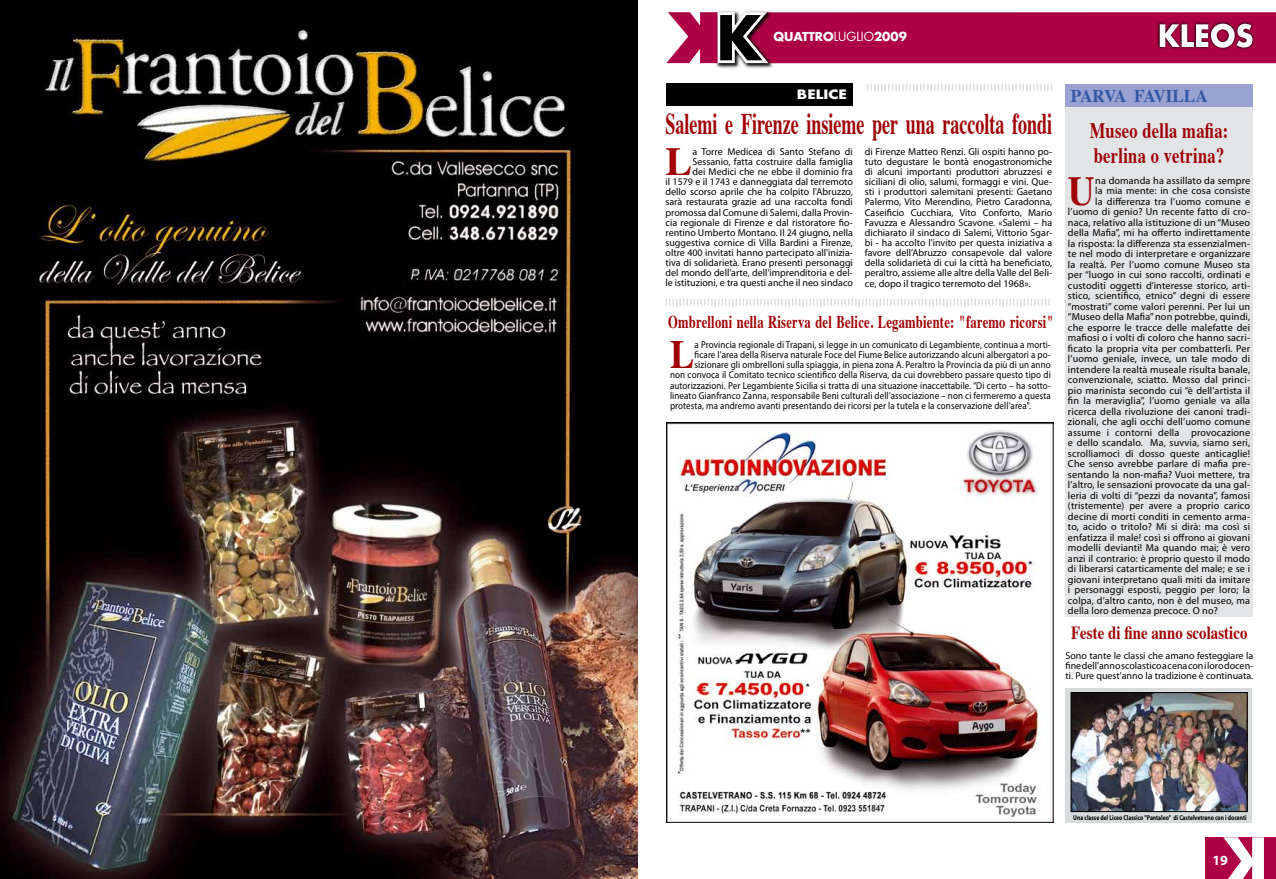
<style>
.page{position:relative;width:1276px;height:879px;background:#fff}
.page>*{position:absolute;margin:0;border:0;box-sizing:border-box;transform-origin:0 0}
.t1{font:700 41.3px "Times";color:#9f0004;scale:.9 1}
.t2{font:700 40.2px "Times";color:#9f0004;scale:.9 1}
.t3{font:700 39.9px "Times";color:#9f0004}
.t4{font:700 30px "Times";color:#9f0004;scale:.6 1}
.t5{font:700 22px/25px "Times";letter-spacing:.02em;color:#9f0004;scale:.75 1}
.t6{font:700 18.5px "Times";letter-spacing:.005em;color:#9f0004;scale:.8 1}
.t7{font:700 18px "Times";letter-spacing:.02em;color:#9f0004;scale:.7 1}
.t8{font:700 18px "Times";letter-spacing:-.02em;color:#3457a5;scale:.95 1}
.t9{font:700 14px "Myriad Pro";color:#fff}
.t10{font:700 12.6px "Futura";color:#fff;scale:1.22 1}
.t11{font:700 12px "Futura";color:#fff}
.t12{font:10.2px "Myriad Pro";letter-spacing:.01em;color:#000}
.t13{font:10px/10.1px "Myriad Pro";color:#000;text-align:justify}
.t14{font:10px "Myriad Pro";color:#000;scale:.9 1}
.t15{font:700 7px "Myriad Pro";color:#000;scale:.8 1}
.s1{font-weight:400;font-size:12.2px}
.s2{font-size:10.2px}
</style>
<div class="page">
<img style="left:714px;top:11px;width:61px;height:58px">
<div style="left:1205px;top:837px;width:71px;height:42px;background:#ad0045"></div>
<svg style="left:1223px;top:837px;width:41px;height:42px"></svg>
<svg style="left:666px;top:12px;width:610px;height:51px;background:#aa1752"></svg>
<div style="left:666px;top:84px;width:187px;height:22px;background:#000"></div>
<svg style="left:867px;top:84px;width:185px;height:7px"></svg>
<img style="left:666px;top:422px;width:387px;height:400px">
<svg style="left:665px;top:299px;width:384px;height:7px"></svg>
<div style="left:1065px;top:107px;width:188px;height:509px;background:#e3e4e6"></div>
<div style="left:1065px;top:84px;width:188px;height:23px;background:#99a2d1"></div>
<img style="left:0;top:0;width:638px;height:879px">
<div style="left:1065px;top:688px;width:187px;height:134px;background:#d8dbdc"></div>
<img style="left:1072px;top:694px;width:173px;height:116px">
<div style="left:1070px;top:692px;width:177px;height:120px;border:1px solid #000"></div>
<p class="t11" style="left:773px;top:28px;width:135px">QUATTRO<span class="s1">LUGLIO</span>2009</p>
<p class="t10" style="left:797px;top:86px;width:43px">BELICE</p>
<h3 class="t4" style="left:665px;top:95px;width:646px">Salemi e Firenze insieme per una raccolta fondi</h3>
<h3 class="t3" style="left:665px;top:123px;width:28px">L</h3>
<p class="t13" style="left:665px;top:146px;width:189px;text-align:right">a Torre Medicea di Santo Stefano di Sessanio, fatta costruire dalla famiglia<br>dei Medici che ne ebbe il dominio fra<br>il 1579 e il 1743 e danneggiata dal terremoto dello scorso aprile che ha colpito l'Abruzzo, sarà restaurata grazie ad una raccolta fondi promossa dal Comune di Salemi, dalla Provin&shy;cia regionale di Firenze e dal ristoratore fio&shy;rentino Umberto Montano. Il 24 giugno, nella suggestiva cornice di Villa Bardini a Firenze, oltre 400 invitati hanno partecipato all'inizia&shy;tiva di solidarietà. Erano presenti personaggi del mondo dell'arte, dell'imprenditoria e del&shy;le istituzioni, e tra questi anche il neo sindaco</p>
<p class="t13" style="left:865px;top:146px;width:189px">di Firenze Matteo Renzi. Gli ospiti hanno po&shy;tuto degustare le bontà enogastronomiche di alcuni importanti produttori abruzzesi e siciliani di olio, salumi, formaggi e vini. Que&shy;sti i produttori salemitani presenti: Gaetano Palermo, Vito Merendino, Pietro Caradonna, Caseificio Cucchiara, Vito Conforto, Mario Favuzza e Alessandro Scavone. «Salemi – ha dichiarato il sindaco di Salemi, Vittorio Sgar&shy;bi - ha accolto l'invito per questa iniziativa a favore dell’Abruzzo consapevole dal valore della solidarietà di cui la città ha beneficiato, peraltro, assieme alle altre della Valle del Be<span class="s2">li-</span></p>
<p class="t12" style="left:865px;top:277px;width:167px">ce, dopo il tragico terremoto del 1968».</p>
<h3 class="t7" style="left:668px;top:305px;width:552px">Ombrelloni nella Riserva del Belice. Legambiente: "faremo ricorsi"</h3>
<h2 class="t2" style="left:670px;top:316px;width:28px">L</h2>
<p class="t14" style="left:694px;top:338px;width:397px">a Provincia regionale di Trapani, si legge in un comunicato di Legambiente, continua a morti-</p>
<p class="t14" style="left:694px;top:348px;width:397px">ficare l’area della Riserva naturale Foce del Fiume Belice autorizzando alcuni albergatori a po-</p>
<p class="t14" style="left:694px;top:359px;width:397px">sizionare gli ombrelloni sulla spiaggia, in piena zona A. Peraltro la Provincia da più di un anno</p>
<p class="t14" style="left:670px;top:369px;width:424px">non convoca il Comitato tecnico scientifico della Riserva, da cui dovrebbero passare questo tipo di</p>
<p class="t14" style="left:670px;top:379px;width:424px">autorizzazioni. Per Legambiente Sicilia si tratta di una situazione inaccettabile. “Di certo – ha sotto-</p>
<p class="t14" style="left:670px;top:389px;width:424px">lineato Gianfranco Zanna, responsabile Beni culturali dell’associazione – non ci fermeremo a questa</p>
<p class="t14" style="left:670px;top:399px;width:402px">protesta, ma andremo avanti presentando dei ricorsi per la tutela e la conservazione dell’area".</p>
<h3 class="t8" style="left:1070px;top:79px;width:146px">PARVA FAVILLA</h3>
<h3 class="t5" style="left:1089px;top:115px;width:186px">Museo della mafia: berlina o vetrina?</h3>
<h1 class="t1" style="left:1068px;top:151px;width:31px">U</h1>
<p class="t12" style="left:1095px;top:174px;width:156px">na domanda ha assillato da sempre</p>
<p class="t12" style="left:1095px;top:184px;width:156px">la mia mente: in che cosa consiste</p>
<p class="t12" style="left:1095px;top:195px;width:156px">la differenza tra l’uomo comune e</p>
<p class="t12" style="left:1068px;top:205px;width:184px">l’uomo di genio? Un recente fatto di cro-</p>
<p class="t12" style="left:1068px;top:216px;width:184px">naca, relativo alla istituzione di un “Museo</p>
<p class="t12" style="left:1068px;top:226px;width:184px">della Mafia”, mi ha offerto indirettamente</p>
<p class="t12" style="left:1068px;top:237px;width:184px">la risposta: la differenza sta essenzialmen-</p>
<p class="t12" style="left:1068px;top:247px;width:184px">te nel modo di interpretare e organizzare</p>
<p class="t12" style="left:1068px;top:258px;width:184px">la realtà. Per l’uomo comune Museo sta</p>
<p class="t12" style="left:1068px;top:268px;width:184px">per “luogo in cui sono raccolti, ordinati e</p>
<p class="t12" style="left:1068px;top:279px;width:184px">custoditi oggetti d’interesse storico, arti-</p>
<p class="t12" style="left:1068px;top:289px;width:184px">stico, scientifico, etnico” degni di essere</p>
<p class="t12" style="left:1068px;top:300px;width:184px">“mostrati” come valori perenni. Per lui un</p>
<p class="t12" style="left:1068px;top:310px;width:184px">“Museo della Mafia” non potrebbe, quindi,</p>
<p class="t12" style="left:1068px;top:321px;width:184px">che esporre le tracce delle malefatte dei</p>
<p class="t12" style="left:1068px;top:331px;width:184px">mafiosi o i volti di coloro che hanno sacri-</p>
<p class="t12" style="left:1068px;top:342px;width:184px">ficato la propria vita per combatterli. Per</p>
<p class="t12" style="left:1068px;top:352px;width:184px">l’uomo geniale, invece, un tale modo di</p>
<p class="t12" style="left:1068px;top:363px;width:184px">intendere la realtà museale risulta banale,</p>
<p class="t12" style="left:1068px;top:373px;width:184px">convenzionale, sciatto. Mosso dal princi-</p>
<p class="t12" style="left:1068px;top:384px;width:184px">pio marinista secondo cui “è dell’artista il</p>
<p class="t12" style="left:1068px;top:394px;width:184px">fin la meraviglia”, l’uomo geniale va alla</p>
<p class="t12" style="left:1068px;top:405px;width:184px">ricerca della rivoluzione dei canoni tradi-</p>
<p class="t12" style="left:1068px;top:415px;width:184px">zionali, che agli occhi dell’uomo comune</p>
<p class="t12" style="left:1068px;top:426px;width:184px">assume i contorni della provocazione</p>
<p class="t12" style="left:1068px;top:436px;width:184px">e dello scandalo. Ma, suvvia, siamo seri,</p>
<p class="t12" style="left:1068px;top:447px;width:184px">scrolliamoci di dosso queste anticaglie!</p>
<p class="t12" style="left:1068px;top:457px;width:184px">Che senso avrebbe parlare di mafia pre-</p>
<p class="t12" style="left:1068px;top:468px;width:184px">sentando la non-mafia? Vuoi mettere, tra</p>
<p class="t12" style="left:1068px;top:478px;width:184px">l’altro, le sensazioni provocate da una gal-</p>
<p class="t12" style="left:1068px;top:489px;width:184px">leria di volti di “pezzi da novanta”, famosi</p>
<p class="t12" style="left:1068px;top:499px;width:184px">(tristemente) per avere a proprio carico</p>
<p class="t12" style="left:1068px;top:510px;width:184px">decine di morti conditi in cemento arma-</p>
<p class="t12" style="left:1068px;top:520px;width:184px">to, acido o tritolo? Mi si dirà: ma così si</p>
<p class="t12" style="left:1068px;top:531px;width:184px">enfatizza il male! così si offrono ai giovani</p>
<p class="t12" style="left:1068px;top:541px;width:184px">modelli devianti! Ma quando mai; è vero</p>
<p class="t12" style="left:1068px;top:552px;width:184px">anzi il contrario: è proprio questo il modo</p>
<p class="t12" style="left:1068px;top:562px;width:184px">di liberarsi catarticamente del male; e se i</p>
<p class="t12" style="left:1068px;top:573px;width:184px">giovani interpretano quali miti da imitare</p>
<p class="t12" style="left:1068px;top:583px;width:184px">i personaggi esposti, peggio per loro; la</p>
<p class="t12" style="left:1068px;top:594px;width:184px">colpa, d’altro canto, non è del museo, ma</p>
<p class="t12" style="left:1068px;top:604px;width:151px">della loro demenza precoce. O no?</p>
<h3 class="t6" style="left:1071px;top:615px;width:222px">Feste di fine anno scolastico</h3>
<p class="t13" style="left:1065px;top:651px;width:189px">Sono tante le classi che amano festeggiare la fine dell'anno scolastico a cena con i loro docen&shy;ti. Pure quest'anno la tradizione è continuata.</p>
<p class="t15" style="left:1073px;top:813px;width:218px">Una classe del Liceo Classico "Pantaleo" di Castelvetrano con i docenti</p>
<h3 class="t9" style="left:1212px;top:850px;width:17px">19</h3>
</div>
